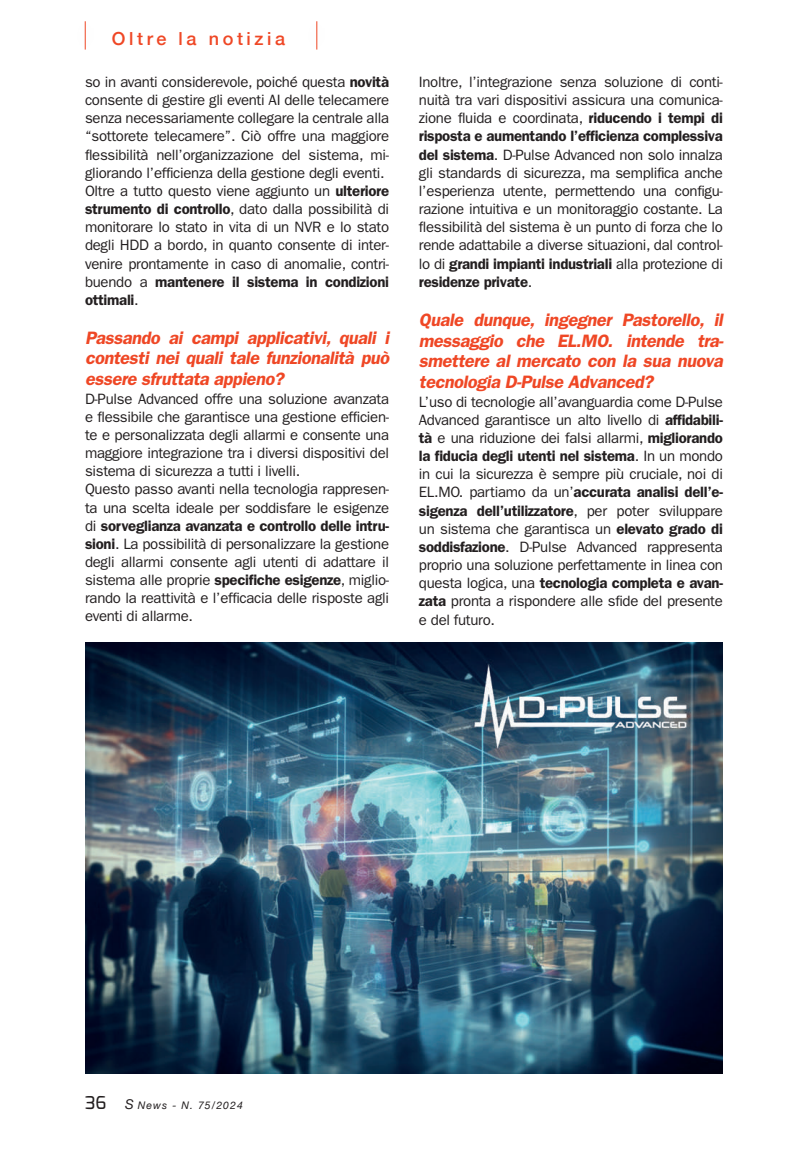
<style>
.page{position:relative;width:808px;height:1149px;background:#fff}
.page>*{position:absolute;margin:0;border:0;box-sizing:border-box;transform-origin:0 0}
.t1{font:italic 600 18px/20.9px "ITC Franklin Gothic Std";color:#ef4725;text-align:justify}
.t2{font:500 18px "Helvetica Neue";letter-spacing:.2em;color:#ef4725}
.t3{font:500 17.7px "Exo";color:#231f20}
.t4{font:15px/18.1px "ITC Franklin Gothic Std";letter-spacing:-.02em;color:#231f20}
.t5{font:italic 10.5px "Helvetica Neue";letter-spacing:.1em;color:#231f20}
.s1{font-weight:600}
.s2{font-size:13.5px}
</style>
<div class="page">
<svg style="left:85px;top:21px;width:1px;height:29px"></svg>
<svg style="left:317px;top:21px;width:1px;height:29px"></svg>
<img style="left:85px;top:642px;width:638px;height:431px">
<p class="t2" style="left:112px;top:24px;width:175px">Oltre la notizia</p>
<p class="t4" style="left:85px;top:73px;width:306px">so in avanti considerevole, poiché questa <span class="s1">novità </span>consente di gestire gli eventi AI delle telecamere senza necessariamente collegare la centrale alla “sottorete telecamere”. Ciò offre una maggiore flessibilità nell’organizzazione del sistema, mi&shy;gliorando l’efficienza della gestione degli eventi.<br>Oltre a tutto questo viene aggiunto un <span class="s1">ulteriore strumento di controllo</span>, dato dalla possibilità di monitorare lo stato in vita di un NVR e lo stato degli HDD a bordo, in quanto consente di inter&shy;venire prontamente in caso di anomalie, contri&shy;buendo a <span class="s1">mantenere il sistema in condizioni ottimali</span>.</p>
<p class="t1" style="left:85px;top:327px;width:309px">Passando ai campi applicativi, quali i contesti nei quali tale funzionalità può essere sfruttata appieno?</p>
<p class="t4" style="left:85px;top:389px;width:306px">D-Pulse Advanced offre una soluzione avanzata e flessibile che garantisce una gestione efficien&shy;te e personalizzata degli allarmi e consente una maggiore integrazione tra i diversi dispositivi del sistema di sicurezza a tutti i livelli.<br>Questo passo avanti nella tecnologia rappresen&shy;ta una scelta ideale per soddisfare le esigenze di <span class="s1">sorveglianza avanzata e controllo delle intru&shy;sioni</span>. La possibilità di personalizzare la gestione degli allarmi consente agli utenti di adattare il sistema alle proprie <span class="s1">specifiche esigenze</span>, miglio&shy;rando la reattività e l’efficacia delle risposte agli eventi di allarme.</p>
<p class="t4" style="left:419px;top:73px;width:306px;text-align:justify">Inoltre, l’integrazione senza soluzione di conti&shy;nuità tra vari dispositivi assicura una comunica&shy;zione fluida e coordinata, <span class="s1">riducendo i tempi di risposta e aumentando l’efficienza complessiva del sistema</span>. D-Pulse Advanced non solo innalza gli standards di sicurezza, ma semplifica anche l’esperienza utente, permettendo una configu&shy;razione intuitiva e un monitoraggio costante. La flessibilità del sistema è un punto di forza che lo rende adattabile a diverse situazioni, dal control&shy;lo di <span class="s1">grandi impianti industriali</span> alla protezione di <span class="s1">residenze private</span>.</p>
<p class="t1" style="left:419px;top:309px;width:309px">Quale dunque, ingegner Pastorello, il messaggio che EL.MO. intende tra&shy;smettere al mercato con la sua nuova tecnologia D-Pulse Advanced?</p>
<p class="t4" style="left:419px;top:392px;width:306px;text-align:justify">L’uso di tecnologie all’avanguardia come D-Pulse Advanced garantisce un alto livello di <span class="s1">affidabili&shy;tà</span> e una riduzione dei falsi allarmi, <span class="s1">migliorando la fiducia degli utenti nel sistema</span>. In un mondo in cui la sicurezza è sempre più cruciale, noi di EL.MO. partiamo da un’<span class="s1">accurata analisi dell’e&shy;sigenza dell’utilizzatore</span>, per poter sviluppare un sistema che garantisca un <span class="s1">elevato grado di soddisfazione</span>. D-Pulse Advanced rappresenta proprio una soluzione perfettamente in linea con questa logica, una <span class="s1">tecnologia completa e avan&shy;zata</span> pronta a rispondere alle sfide del presente e del futuro.</p>
<p class="t3" style="left:85px;top:1090px;width:23px">36</p>
<p class="t5" style="left:125px;top:1096px;width:119px"><span class="s2">S</span> News - N. 75/2024</p>
</div>
